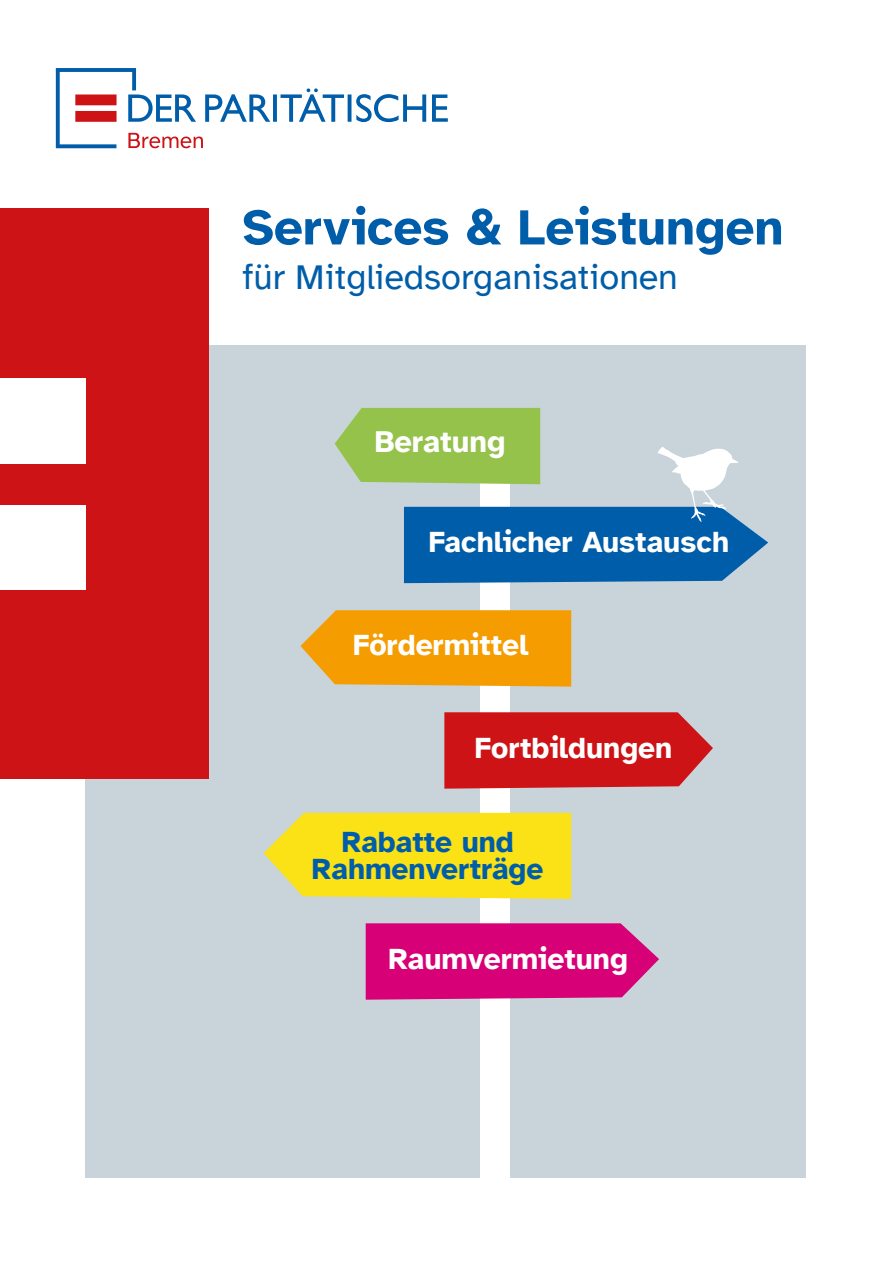
<style>
.page{position:relative;width:893px;height:1263px;background:#fff}
.page>*{position:absolute;margin:0;border:0;box-sizing:border-box;transform-origin:0 0}
.t1{font:700 51px "Atkinson Hyperlegible";color:#005da9}
.t2{font:36px "Atkinson Hyperlegible";color:#005da9}
.t3{font:700 30.9px "Atkinson Hyperlegible";color:#fff}
.t4{font:700 30px "Atkinson Hyperlegible";color:#fff}
.t5{font:700 30px/27px "Atkinson Hyperlegible";color:#005da9;text-align:center}
</style>
<div class="page">
<div style="left:85px;top:345px;width:721px;height:833px;background:#c8d3da"></div>
<div style="left:0;top:208px;width:208px;height:571px;background:#cd1316"></div>
<div style="left:0;top:379px;width:85px;height:85px;background:#fff"></div>
<div style="left:0;top:505px;width:85px;height:85px;background:#fff"></div>
<svg style="left:56px;top:68px;width:392px;height:80px"></svg>
<div style="left:480px;top:427px;width:30px;height:764px;background:#fff"></div>
<svg style="left:300px;top:610px;width:271px;height:77px;background:#f0a113"></svg>
<svg style="left:264px;top:813px;width:307px;height:86px;background:#f6e025"></svg>
<svg style="left:444px;top:712px;width:269px;height:77px;background:#cc2427"></svg>
<svg style="left:366px;top:923px;width:293px;height:77px;background:#d5127f"></svg>
<svg style="left:335px;top:408px;width:433px;height:175px"></svg>
<h1 class="t1" style="left:242px;top:197px;width:543px">Services &amp; Leistungen</h1>
<p class="t2" style="left:242px;top:257px;width:437px">für Mitgliedsorganisationen</p>
<p class="t3" style="left:375px;top:423px;width:132px">Beratung</p>
<p class="t4" style="left:429px;top:524px;width:302px">Fachlicher Austausch</p>
<p class="t4" style="left:353px;top:627px;width:177px">Fördermittel</p>
<p class="t4" style="left:475px;top:730px;width:199px">Fortbildungen</p>
<p class="t5" style="left:312px;top:828px;width:233px">Rabatte und<br>Rahmenverträge</p>
<p class="t4" style="left:388px;top:941px;width:241px">Raumvermietung</p>
</div>
